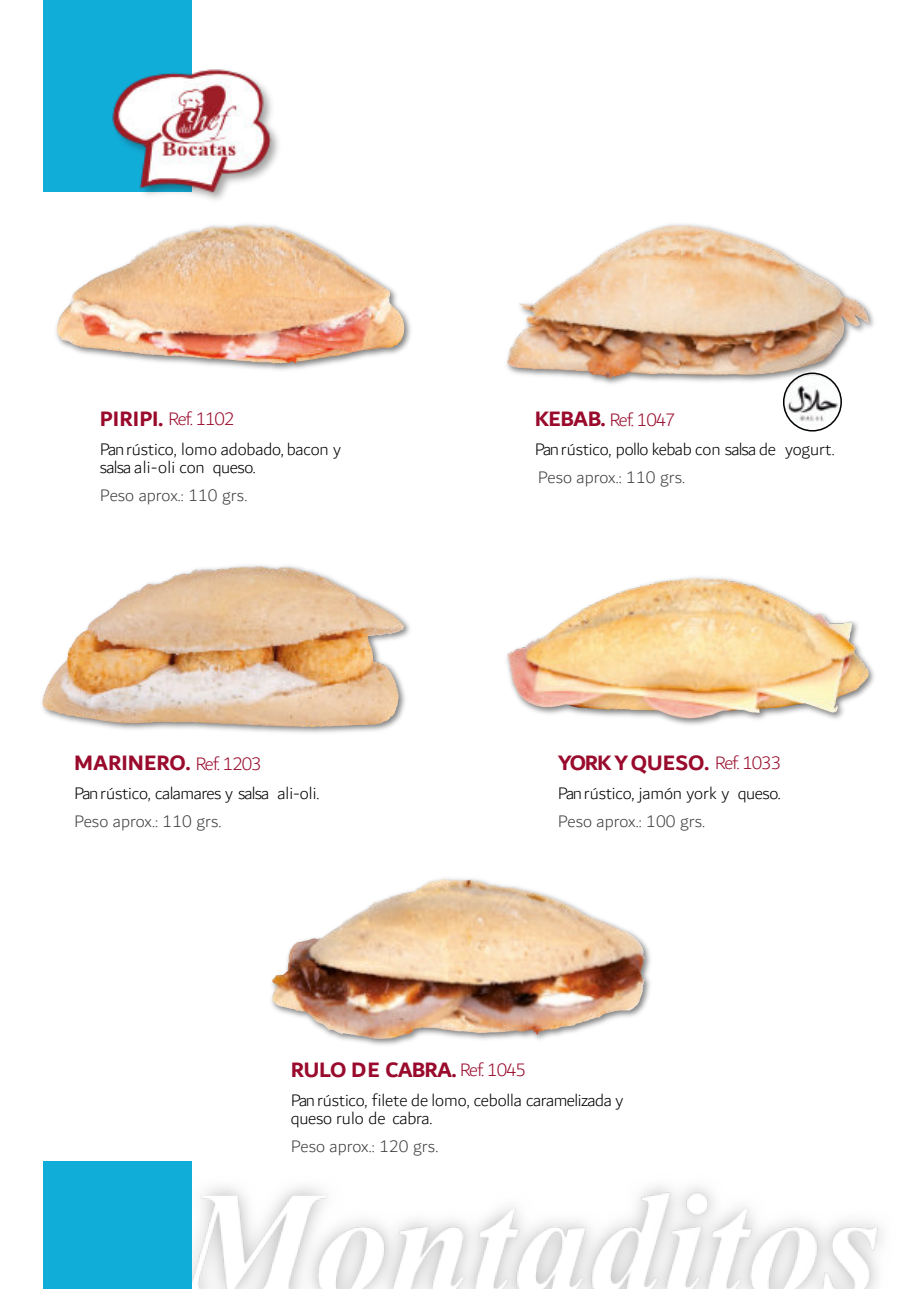
<style>
.page{position:relative;width:919px;height:1289px;background:#fff}
.page>*{position:absolute;margin:0;border:0;box-sizing:border-box;transform-origin:0 0}
.t1{font:700 22.5px "Dubai";letter-spacing:-.005em;color:#990a2c}
.t2{font:700 22.5px "Dubai";letter-spacing:-.04em;color:#990a2c}
.t3{font:300 19.5px "Dubai";letter-spacing:-.055em;color:#990a2c}
.t4{font:300 18px/18px "Dubai";letter-spacing:-.015em;color:#000}
.t5{font:300 18px "Dubai";color:#404040}
.s1{font-weight:700;font-size:22.5px}
.s2{font-weight:300;font-size:19.5px}
</style>
<div class="page">
<div style="left:43px;top:0;width:148px;height:191px;background:#11add9"></div>
<img style="left:111px;top:68px;width:168px;height:132px">
<img style="left:191px;top:1173px;width:692px;height:115px">
<div style="left:43px;top:1161px;width:148px;height:127px;background:#11add9"></div>
<img style="left:506px;top:224px;width:368px;height:162px">
<img style="left:595px;top:225px;width:85px;height:35px">
<img style="left:56px;top:224px;width:355px;height:146px">
<img style="left:189px;top:225px;width:61px;height:7px">
<img style="left:42px;top:565px;width:368px;height:168px">
<img style="left:154px;top:566px;width:106px;height:19px">
<img style="left:506px;top:577px;width:368px;height:148px">
<img style="left:619px;top:578px;width:72px;height:15px">
<img style="left:271px;top:878px;width:380px;height:167px">
<img style="left:385px;top:878px;width:58px;height:21px">
<img style="left:783px;top:373px;width:58px;height:58px;border-radius:50%">
<div style="left:782px;top:372px;width:59px;height:59px;border:2px solid #000;border-radius:50%"></div>
<p class="t3" style="left:100px;top:410px;width:136px"><span class="s1">PIRIPI.</span> Ref. 1102</p>
<p class="t4" style="left:100px;top:441px;width:242px">Pan rústico, lomo adobado, bacon y salsa ali-oli con queso.</p>
<p class="t5" style="left:100px;top:488px;width:149px">Peso aprox.: 110 grs.</p>
<p class="t1" style="left:74px;top:753px;width:189px">MARINERO. <span class="s2">Ref. 1203</span></p>
<p class="t4" style="left:74px;top:785px;width:247px">Pan rústico, calamares y salsa ali-oli.</p>
<p class="t5" style="left:74px;top:813px;width:149px">Peso aprox.: 110 grs.</p>
<p class="t3" style="left:534px;top:411px;width:142px"><span class="s1">KEBAB.</span> Ref. 1047</p>
<p class="t4" style="left:534px;top:441px;width:302px">Pan rústico, pollo kebab con salsa de yogurt.</p>
<p class="t5" style="left:537px;top:470px;width:149px">Peso aprox.: 110 grs.</p>
<p class="t1" style="left:557px;top:753px;width:225px">YORK Y QUESO. <span class="s2">Ref. 1033</span></p>
<p class="t4" style="left:557px;top:785px;width:224px">Pan rústico, jamón york y queso.</p>
<p class="t5" style="left:557px;top:813px;width:149px">Peso aprox.: 100 grs.</p>
<p class="t2" style="left:291px;top:1059px;width:237px">RULO DE CABRA. <span class="s2">Ref. 1045</span></p>
<p class="t4" style="left:291px;top:1091px;width:334px">Pan rústico, filete de lomo, cebolla caramelizada y queso rulo de cabra.</p>
<p class="t5" style="left:291px;top:1138px;width:149px">Peso aprox.: 120 grs.</p>
</div>
